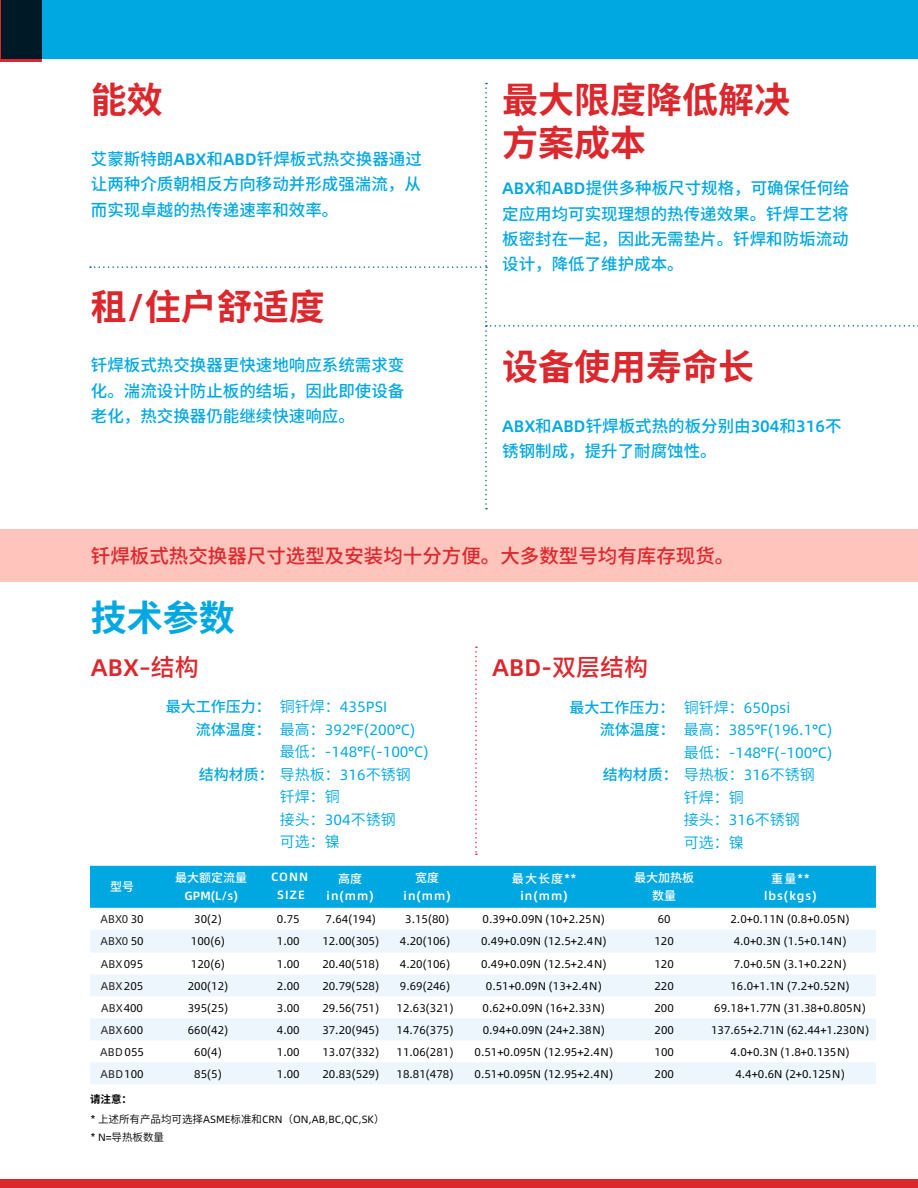
<style>
.page{position:relative;width:918px;height:1188px;background:#fff}
.page>*{position:absolute;margin:0;border:0;box-sizing:border-box;transform-origin:0 0}
.t1{font:700 36px "Source Han Sans CN";color:#dc272d}
.t2{font:700 36px "Source Han Sans CN";color:#00a8e2}
.t3{font:500 24px "Alibaba Sans";color:#dc272d}
.t4{font:500 19.5px "Source Han Sans CN";color:#dc272d}
.t5{font:500 16.5px/25.5px "Source Han Sans CN";color:#00a8e2;text-align:justify}
.t6{font:15px/22.5px "Alibaba Sans";color:#00a8e2}
.t7{font:15px/22.5px "Source Han Sans CN";color:#00a8e2}
.t8{font:500 15px/22.5px "Source Han Sans CN";color:#00a8e2;text-align:right}
.t9{font:500 12px/18px "Alibaba Sans";letter-spacing:.085em;color:#fff;text-align:center}
.t10{font:500 12px/18px "Source Han Sans CN";color:#fff;text-align:center}
.t11{font:11.25px "Alibaba Sans";color:#000}
.t12{font:11.25px "Alibaba Sans";color:#231f20}
.t13{font:10.5px "Alibaba Sans";color:#030303}
.t14{font:10.5px "Source Han Sans CN";color:#030303}
.t15{font:700 10.5px "Source Han Sans CN";color:#000}
.s1{font-family:"Alibaba Sans"}
.s2{font-family:"Source Han Sans CN"}
.s3{font-weight:500}
.s4{color:#000}
</style>
<div class="page">
<div style="left:0;top:529px;width:918px;height:52px;background:#ffc4bb"></div>
<div style="left:0;top:0;width:41px;height:62px;background:#dc272d"></div>
<div style="left:0;top:1179px;width:918px;height:9px;background:#dc272d"></div>
<div style="left:1px;top:0;width:917px;height:59px;background:#00a8e2"></div>
<svg style="left:475px;top:647px;width:2px;height:208px"></svg>
<div style="left:90px;top:866px;width:786px;height:42px;background:#00a8e2"></div>
<svg style="left:90px;top:930px;width:786px;height:154px;fill:#edf6fc"></svg>
<h1 class="t1" style="left:91px;top:79px;width:73px">能效</h1>
<h3 class="t5" style="left:91px;top:146px;width:332px">艾蒙斯特朗<span class="s1">ABX</span>和<span class="s1">ABD</span>钎焊板式热交换器通过</h3>
<h1 class="t1" style="left:502px;top:79px;width:290px">最大限度降低解决</h1>
<h1 class="t1" style="left:502px;top:123px;width:145px">方案成本</h1>
<h3 class="t5" style="left:91px;top:172px;width:332px">让两种介质朝相反方向移动并形成强湍流，从而实现卓越的热传递速率和效率。</h3>
<h3 class="t5" style="left:502px;top:176px;width:349px"><span class="s1">ABX</span>和<span class="s1">ABD</span>提供多种板尺寸规格，可确保任何给定应用均可实现理想的热传递效果。钎焊工艺将板密封在一起，因此无需垫片。钎焊和防垢流动设计，降低了维护成本。</h3>
<h1 class="t1" style="left:91px;top:286px;width:236px">租<span class="s1">/</span>住户舒适度</h1>
<h3 class="t5" style="left:91px;top:353px;width:315px">钎焊板式热交换器更快速地响应系统需求变化。湍流设计防止板的结垢，因此即使设备老化，热交换器仍能继续快速响应。</h3>
<h1 class="t1" style="left:502px;top:347px;width:253px">设备使用寿命长</h1>
<h3 class="t5" style="left:502px;top:413px;width:341px"><span class="s1">ABX</span>和<span class="s1">ABD</span>钎焊板式热的板分别由<span class="s1">304</span>和<span class="s1">316</span>不锈钢制成，提升了耐腐蚀性。</h3>
<h3 class="t4" style="left:91px;top:545px;width:645px">钎焊板式热交换器尺寸选型及安装均十分方便。大多数型号均有库存现货。</h3>
<h1 class="t2" style="left:91px;top:597px;width:146px">技术参数</h1>
<h2 class="t3" style="left:91px;top:649px;width:110px">ABX–<span class="s2">结构</span></h2>
<h2 class="t3" style="left:492px;top:649px;width:157px">ABD-<span class="s2">双层结构</span></h2>
<p class="t10" style="left:110px;top:878px;width:25px">型号</p>
<h3 class="t8" style="left:166px;top:696px;width:107px">最大工作压力：流体温度：</h3>
<h3 class="t7" style="left:199px;top:763px;width:213px"><span class="s3">结构材质：</span>导热板：<span class="s1">316</span>不锈钢</h3>
<h3 class="t6" style="left:280px;top:695px;width:137px"><span class="s2">铜钎焊：</span>435PSI<br><span class="s2">最高：</span>392°F(200°C)</h3>
<h3 class="t6" style="left:280px;top:740px;width:150px"><span class="s2">最低：</span>-148°F(-100°C)</h3>
<h3 class="t7" style="left:280px;top:786px;width:61px">钎焊：铜</h3>
<p class="t10" style="left:175px;top:869px;width:74px">最大额定流量</p>
<p class="t9" style="left:185px;top:886px;width:55px">GPM(L/s)</p>
<h3 class="t7" style="left:280px;top:808px;width:117px">接头：<span class="s1">304</span>不锈钢可选：镍</h3>
<p class="t9" style="left:271px;top:867px;width:39px">CONN<br>SIZE</p>
<p class="t10" style="left:338px;top:869px;width:25px">高度</p>
<p class="t9" style="left:327px;top:886px;width:49px">in(mm)</p>
<p class="t10" style="left:415px;top:869px;width:25px">宽度</p>
<p class="t9" style="left:404px;top:886px;width:49px">in(mm)</p>
<h3 class="t8" style="left:570px;top:697px;width:107px">最大工作压力：流体温度：</h3>
<h3 class="t7" style="left:603px;top:764px;width:213px"><span class="s3">结构材质：</span>导热板：<span class="s1">316</span>不锈钢</h3>
<h3 class="t6" style="left:684px;top:696px;width:150px"><span class="s2">铜钎焊：</span>650psi<br><span class="s2">最高：</span>385°F(196.1°C)<span class="s2">最低：</span>-148°F(-100°C)</h3>
<h3 class="t7" style="left:684px;top:787px;width:117px">钎焊：铜<br>接头：<span class="s1">316</span>不锈钢可选：镍</h3>
<p class="t10" style="left:512px;top:869px;width:66px">最大长度<span class="s1">**</span></p>
<p class="t9" style="left:521px;top:886px;width:49px">in(mm)</p>
<p class="t10" style="left:634px;top:869px;width:61px">最大加热板数量</p>
<p class="t10" style="left:771px;top:869px;width:40px">重量<span class="s1">**</span></p>
<p class="t9" style="left:764px;top:886px;width:54px">lbs(kgs)</p>
<p class="t12" style="left:100px;top:911px;width:45px">ABX0 <span class="s4">30</span></p>
<p class="t11" style="left:194px;top:911px;width:29px">30(2)</p>
<p class="t11" style="left:277px;top:911px;width:24px">0.75</p>
<p class="t11" style="left:326px;top:911px;width:52px">7.64(194)</p>
<p class="t11" style="left:405px;top:911px;width:45px">3.15(80)</p>
<p class="t11" style="left:483px;top:911px;width:124px">0.39+0.09N (10+2.25N)</p>
<p class="t11" style="left:658px;top:911px;width:14px">60</p>
<p class="t11" style="left:731px;top:911px;width:121px">2.0+0.11N (0.8+0.05N)</p>
<p class="t12" style="left:100px;top:933px;width:45px">ABX0 <span class="s4">50</span></p>
<p class="t11" style="left:191px;top:933px;width:35px">100(6)</p>
<p class="t11" style="left:277px;top:933px;width:24px">1.00</p>
<p class="t11" style="left:322px;top:933px;width:58px">12.00(305)</p>
<p class="t11" style="left:400px;top:933px;width:52px">4.20(106)</p>
<p class="t11" style="left:481px;top:933px;width:127px">0.49+0.09N (12.5+2.4N)</p>
<p class="t11" style="left:655px;top:933px;width:21px">120</p>
<p class="t11" style="left:734px;top:933px;width:114px">4.0+0.3N (1.5+0.14N)</p>
<p class="t12" style="left:101px;top:955px;width:44px">ABX<span class="s4">095</span></p>
<p class="t11" style="left:191px;top:955px;width:35px">120(6)</p>
<p class="t11" style="left:277px;top:955px;width:24px">1.00</p>
<p class="t11" style="left:322px;top:955px;width:58px">20.40(518)</p>
<p class="t11" style="left:400px;top:955px;width:52px">4.20(106)</p>
<p class="t11" style="left:481px;top:955px;width:127px">0.49+0.09N (12.5+2.4N)</p>
<p class="t11" style="left:655px;top:955px;width:21px">120</p>
<p class="t11" style="left:734px;top:955px;width:114px">7.0+0.5N (3.1+0.22N)</p>
<p class="t12" style="left:101px;top:977px;width:44px">ABX<span class="s4">205</span></p>
<p class="t11" style="left:188px;top:977px;width:42px">200(12)</p>
<p class="t11" style="left:277px;top:977px;width:24px">2.00</p>
<p class="t11" style="left:322px;top:977px;width:58px">20.79(528)</p>
<p class="t11" style="left:400px;top:977px;width:52px">9.69(246)</p>
<p class="t11" style="left:486px;top:977px;width:117px">0.51+0.09N (13+2.4N)</p>
<p class="t11" style="left:655px;top:977px;width:21px">220</p>
<p class="t11" style="left:731px;top:977px;width:121px">16.0+1.1N (7.2+0.52N)</p>
<p class="t12" style="left:101px;top:999px;width:44px">ABX<span class="s4">400</span></p>
<p class="t11" style="left:188px;top:999px;width:42px">395(25)</p>
<p class="t11" style="left:277px;top:999px;width:24px">3.00</p>
<p class="t11" style="left:322px;top:999px;width:58px">29.56(751)</p>
<p class="t11" style="left:397px;top:999px;width:58px">12.63(321)</p>
<p class="t11" style="left:483px;top:999px;width:124px">0.62+0.09N (16+2.33N)</p>
<p class="t11" style="left:655px;top:999px;width:21px">200</p>
<p class="t11" style="left:714px;top:999px;width:153px">69.18+1.77N (31.38+0.805N)</p>
<p class="t12" style="left:101px;top:1021px;width:44px">ABX<span class="s4">600</span></p>
<p class="t11" style="left:188px;top:1021px;width:42px">660(42)</p>
<p class="t11" style="left:277px;top:1021px;width:24px">4.00</p>
<p class="t11" style="left:322px;top:1021px;width:58px">37.20(945)</p>
<p class="t11" style="left:397px;top:1021px;width:58px">14.76(375)</p>
<p class="t11" style="left:483px;top:1021px;width:124px">0.94+0.09N (24+2.38N)</p>
<p class="t11" style="left:655px;top:1021px;width:21px">200</p>
<p class="t11" style="left:711px;top:1021px;width:159px">137.65+2.71N (62.44+1.230N)</p>
<p class="t12" style="left:100px;top:1043px;width:45px">ABD<span class="s4">055</span></p>
<p class="t11" style="left:194px;top:1043px;width:29px">60(4)</p>
<p class="t11" style="left:277px;top:1043px;width:24px">1.00</p>
<p class="t11" style="left:322px;top:1043px;width:58px">13.07(332)</p>
<p class="t11" style="left:397px;top:1043px;width:58px">11.06(281)</p>
<p class="t11" style="left:475px;top:1043px;width:140px">0.51+0.095N (12.95+2.4N)</p>
<p class="t11" style="left:655px;top:1043px;width:21px">100</p>
<p class="t11" style="left:731px;top:1043px;width:121px">4.0+0.3N (1.8+0.135N)</p>
<p class="t12" style="left:101px;top:1065px;width:45px">ABD<span class="s4">100</span></p>
<p class="t11" style="left:194px;top:1065px;width:29px">85(5)</p>
<p class="t11" style="left:277px;top:1065px;width:24px">1.00</p>
<p class="t11" style="left:322px;top:1065px;width:58px">20.83(529)</p>
<p class="t11" style="left:397px;top:1065px;width:58px">18.81(478)</p>
<p class="t11" style="left:475px;top:1065px;width:140px">0.51+0.095N (12.95+2.4N)</p>
<p class="t11" style="left:655px;top:1065px;width:21px">200</p>
<p class="t11" style="left:735px;top:1065px;width:111px">4.4+0.6N (2+0.125N)</p>
<p class="t15" style="left:90px;top:1093px;width:43px">请注意：</p>
<p class="t13" style="left:91px;top:1111px;width:295px">* <span class="s2">上述所有产品均可选择</span>ASME<span class="s2">标准和</span>CRN<span class="s2">（</span>ON,AB,BC,QC,SK<span class="s2">）</span></p>
<p class="t14" style="left:91px;top:1131px;width:75px"><span class="s1">* N=</span>导热板数量</p>
</div>
